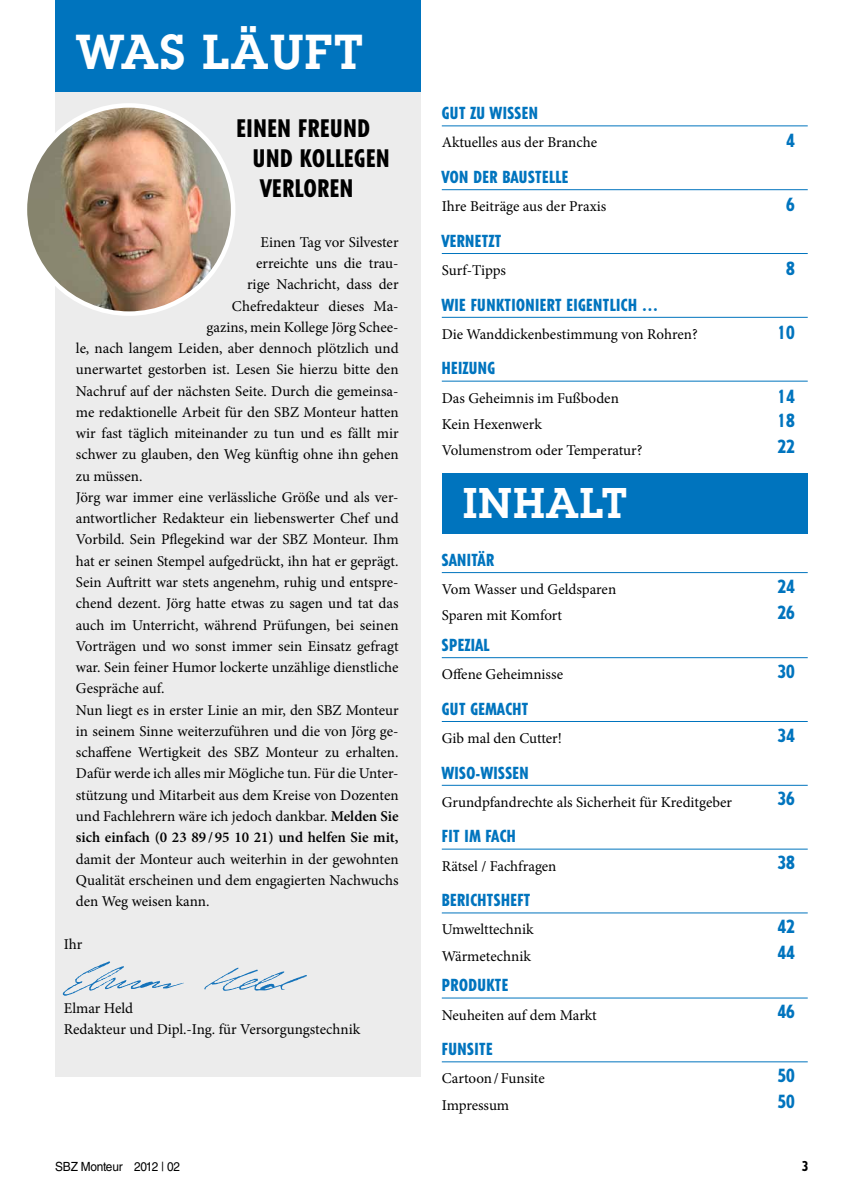
<style>
.page{position:relative;width:851px;height:1204px;background:#fff}
.page>*{position:absolute;margin:0;border:0;box-sizing:border-box;transform-origin:0 0}
.t1{font:600 48px "Lubalin Graph Std";letter-spacing:.03em;color:#fff}
.t2{font:600 42px "Lubalin Graph Std";letter-spacing:.03em;color:#fff}
.t3{font:800 condensed 24px "Tempo Std";letter-spacing:.03em;color:#000}
.t4{font:800 condensed 18px "Tempo Std";color:#0074be}
.t5{font:800 condensed 16.5px "Tempo Std";letter-spacing:.03em;color:#0074be}
.t6{font:15px/21.3px "Minion Pro";color:#000;text-align:justify}
.t7{font:600 15px "Minion Pro";color:#000}
.t8{font:800 condensed 13.5px "Tempo Std";color:#000}
.t9{font:12.6px "Helvetica LT Std";letter-spacing:-.02em;color:#000;scale:.94 1}
.s1{font-weight:600}
</style>
<div class="page">
<div style="left:55px;top:0;width:365px;height:1076px;background:#ececec"></div>
<div style="left:55px;top:0;width:365px;height:91px;background:#0074be"></div>
<img style="left:28px;top:108px;width:205px;height:203px">
<svg style="left:63px;top:961px;width:244px;height:34px"></svg>
<hr style="left:441px;top:125px;width:366px;height:1px;background:#0074be">
<hr style="left:441px;top:189px;width:366px;height:1px;background:#0074be">
<hr style="left:441px;top:253px;width:366px;height:1px;background:#0074be">
<hr style="left:441px;top:317px;width:366px;height:1px;background:#0074be">
<hr style="left:441px;top:381px;width:366px;height:1px;background:#0074be">
<hr style="left:441px;top:572px;width:366px;height:1px;background:#0074be">
<hr style="left:441px;top:657px;width:366px;height:1px;background:#0074be">
<hr style="left:441px;top:721px;width:366px;height:1px;background:#0074be">
<hr style="left:441px;top:784px;width:366px;height:1px;background:#0074be">
<hr style="left:441px;top:848px;width:366px;height:1px;background:#0074be">
<hr style="left:441px;top:912px;width:366px;height:1px;background:#0074be">
<hr style="left:441px;top:997px;width:366px;height:1px;background:#0074be">
<hr style="left:441px;top:1061px;width:366px;height:1px;background:#0074be">
<div style="left:441px;top:473px;width:366px;height:60px;background:#0074be"></div>
<h1 class="t1" style="left:76px;top:20px;width:288px">WAS LÄUFT</h1>
<h3 class="t3" style="left:236px;top:113px;width:135px">EINEN FREUND</h3>
<h3 class="t3" style="left:253px;top:143px;width:138px">UND KOLLEGEN</h3>
<h3 class="t3" style="left:260px;top:173px;width:94px">VERLOREN</h3>
<p class="t6" style="left:260px;top:231px;width:140px">Einen Tag vor Silvester</p>
<p class="t6" style="left:256px;top:253px;width:144px">erreichte uns die trau-</p>
<p class="t6" style="left:247px;top:274px;width:153px">rige Nachricht, dass der</p>
<p class="t6" style="left:232px;top:295px;width:168px">Chefredakteur dieses Ma-</p>
<p class="t6" style="left:206px;top:316px;width:194px">gazins, mein Kollege Jörg Schee-</p>
<p class="t6" style="left:76px;top:338px;width:324px">le, nach langem Leiden, aber dennoch plötzlich und</p>
<p class="t6" style="left:76px;top:359px;width:324px">unerwartet gestorben ist. Lesen Sie hierzu bitte den</p>
<p class="t6" style="left:76px;top:380px;width:324px">Nachruf auf der nächsten Seite. Durch die gemeinsa-</p>
<p class="t6" style="left:76px;top:401px;width:324px">me redaktionelle Arbeit für den SBZ Monteur hatten</p>
<p class="t6" style="left:76px;top:423px;width:324px">wir fast täglich miteinander zu tun und es fällt mir</p>
<p class="t6" style="left:76px;top:444px;width:324px">schwer zu glauben, den Weg künftig ohne ihn gehen</p>
<p class="t6" style="left:76px;top:465px;width:68px">zu müssen.</p>
<p class="t6" style="left:76px;top:486px;width:324px">Jörg war immer eine verlässliche Größe und als ver-</p>
<p class="t6" style="left:76px;top:508px;width:324px">antwortlicher Redakteur ein liebenswerter Chef und</p>
<p class="t6" style="left:76px;top:529px;width:324px">Vorbild. Sein Pflegekind war der SBZ Monteur. Ihm</p>
<p class="t6" style="left:76px;top:550px;width:324px">hat er seinen Stempel aufgedrückt, ihn hat er geprägt.</p>
<p class="t6" style="left:76px;top:571px;width:324px">Sein Auftritt war stets angenehm, ruhig und entspre-</p>
<p class="t6" style="left:76px;top:593px;width:324px">chend dezent. Jörg hatte etwas zu sagen und tat das</p>
<p class="t6" style="left:76px;top:614px;width:324px">auch im Unterricht, während Prüfungen, bei seinen</p>
<p class="t6" style="left:76px;top:635px;width:324px">Vorträgen und wo sonst immer sein Einsatz gefragt</p>
<p class="t6" style="left:76px;top:656px;width:324px">war. Sein feiner Humor lockerte unzählige dienstliche</p>
<p class="t6" style="left:76px;top:678px;width:90px">Gespräche auf.</p>
<p class="t6" style="left:76px;top:699px;width:324px">Nun liegt es in erster Linie an mir, den SBZ Monteur</p>
<p class="t6" style="left:76px;top:720px;width:324px">in seinem Sinne weiterzuführen und die von Jörg ge-</p>
<p class="t6" style="left:76px;top:741px;width:324px">schaffene Wertigkeit des SBZ Monteur zu erhalten.</p>
<p class="t6" style="left:76px;top:763px;width:324px">Dafür werde ich alles mir Mögliche tun. Für die Unter-</p>
<p class="t6" style="left:76px;top:784px;width:324px">stützung und Mitarbeit aus dem Kreise von Dozenten</p>
<p class="t6" style="left:76px;top:805px;width:324px">und Fachlehrern wäre ich jedoch dankbar. <span class="s1">Melden Sie</span></p>
<p class="t7" style="left:76px;top:827px;width:324px">sich einfach (0 23 89 / 95 10 21) und helfen Sie mit,</p>
<p class="t6" style="left:76px;top:848px;width:324px">damit der Monteur auch weiterhin in der gewohnten Qualität erscheinen und dem engagierten Nachwuchs den Weg weisen kann.</p>
<p class="t6" style="left:64px;top:933px;width:20px">Ihr</p>
<p class="t6" style="left:64px;top:997px;width:298px">Elmar Held<br>Redakteur und Dipl.-Ing. für Versorgungstechnik</p>
<p class="t5" style="left:441px;top:103px;width:98px">GUT ZU WISSEN</p>
<p class="t6" style="left:441px;top:132px;width:157px">Aktuelles aus der Branche</p>
<p class="t4" style="left:786px;top:129px;width:10px">4</p>
<p class="t5" style="left:441px;top:166px;width:127px">VON DER BAUSTELLE</p>
<p class="t6" style="left:441px;top:196px;width:166px">Ihre Beiträge aus der Praxis</p>
<p class="t4" style="left:786px;top:193px;width:10px">6</p>
<p class="t5" style="left:441px;top:230px;width:61px">VERNETZT</p>
<p class="t6" style="left:441px;top:259px;width:66px">Surf-Tipps</p>
<p class="t4" style="left:786px;top:257px;width:10px">8</p>
<p class="t5" style="left:441px;top:294px;width:218px">WIE FUNKTIONIERT EIGENTLICH …</p>
<p class="t6" style="left:441px;top:323px;width:257px">Die Wanddickenbestimmung von Rohren?</p>
<p class="t4" style="left:777px;top:321px;width:19px">10</p>
<p class="t5" style="left:441px;top:358px;width:55px">HEIZUNG</p>
<p class="t6" style="left:441px;top:387px;width:178px">Das Geheimnis im Fußboden</p>
<p class="t4" style="left:777px;top:385px;width:19px">14</p>
<p class="t6" style="left:441px;top:413px;width:101px">Kein Hexenwerk</p>
<p class="t4" style="left:777px;top:409px;width:19px">18</p>
<p class="t6" style="left:441px;top:439px;width:202px">Volumenstrom oder Temperatur?</p>
<p class="t4" style="left:777px;top:435px;width:19px">22</p>
<h2 class="t2" style="left:463px;top:475px;width:165px">INHALT</h2>
<p class="t5" style="left:441px;top:549px;width:54px">SANITÄR</p>
<p class="t6" style="left:441px;top:578px;width:176px">Vom Wasser und Geldsparen</p>
<p class="t4" style="left:777px;top:574px;width:19px">24</p>
<p class="t6" style="left:441px;top:605px;width:122px">Sparen mit Komfort</p>
<p class="t4" style="left:777px;top:600px;width:19px">26</p>
<p class="t5" style="left:441px;top:634px;width:49px">SPEZIAL</p>
<p class="t6" style="left:441px;top:663px;width:123px">Offene Geheimnisse</p>
<p class="t4" style="left:777px;top:659px;width:19px">30</p>
<p class="t5" style="left:441px;top:698px;width:88px">GUT GEMACHT</p>
<p class="t6" style="left:441px;top:727px;width:122px">Gib mal den Cutter!</p>
<p class="t4" style="left:777px;top:723px;width:19px">34</p>
<p class="t5" style="left:441px;top:762px;width:88px">WISO-WISSEN</p>
<p class="t6" style="left:441px;top:791px;width:292px">Grundpfandrechte als Sicherheit für Kreditgeber</p>
<p class="t4" style="left:777px;top:787px;width:19px">36</p>
<p class="t5" style="left:441px;top:825px;width:75px">FIT IM FACH</p>
<p class="t6" style="left:441px;top:855px;width:116px">Rätsel / Fachfragen</p>
<p class="t4" style="left:777px;top:851px;width:19px">38</p>
<p class="t5" style="left:441px;top:889px;width:90px">BERICHTSHEFT</p>
<p class="t6" style="left:441px;top:919px;width:93px">Umwelttechnik</p>
<p class="t4" style="left:777px;top:915px;width:19px">42</p>
<p class="t6" style="left:441px;top:945px;width:91px">Wärmetechnik</p>
<p class="t4" style="left:777px;top:941px;width:19px">44</p>
<p class="t5" style="left:441px;top:974px;width:67px">PRODUKTE</p>
<p class="t6" style="left:441px;top:1004px;width:156px">Neuheiten auf dem Markt</p>
<p class="t4" style="left:777px;top:1000px;width:19px">46</p>
<p class="t5" style="left:441px;top:1038px;width:51px">FUNSITE</p>
<p class="t6" style="left:441px;top:1067px;width:104px">Cartoon/Funsite</p>
<p class="t4" style="left:777px;top:1063px;width:19px">50</p>
<p class="t6" style="left:441px;top:1093px;width:69px">Impressum</p>
<p class="t4" style="left:777px;top:1089px;width:19px">50</p>
<p class="t9" style="left:55px;top:1158px;width:134px">SBZ Monteur 2012 | 02</p>
<p class="t8" style="left:801px;top:1157px;width:8px">3</p>
</div>
